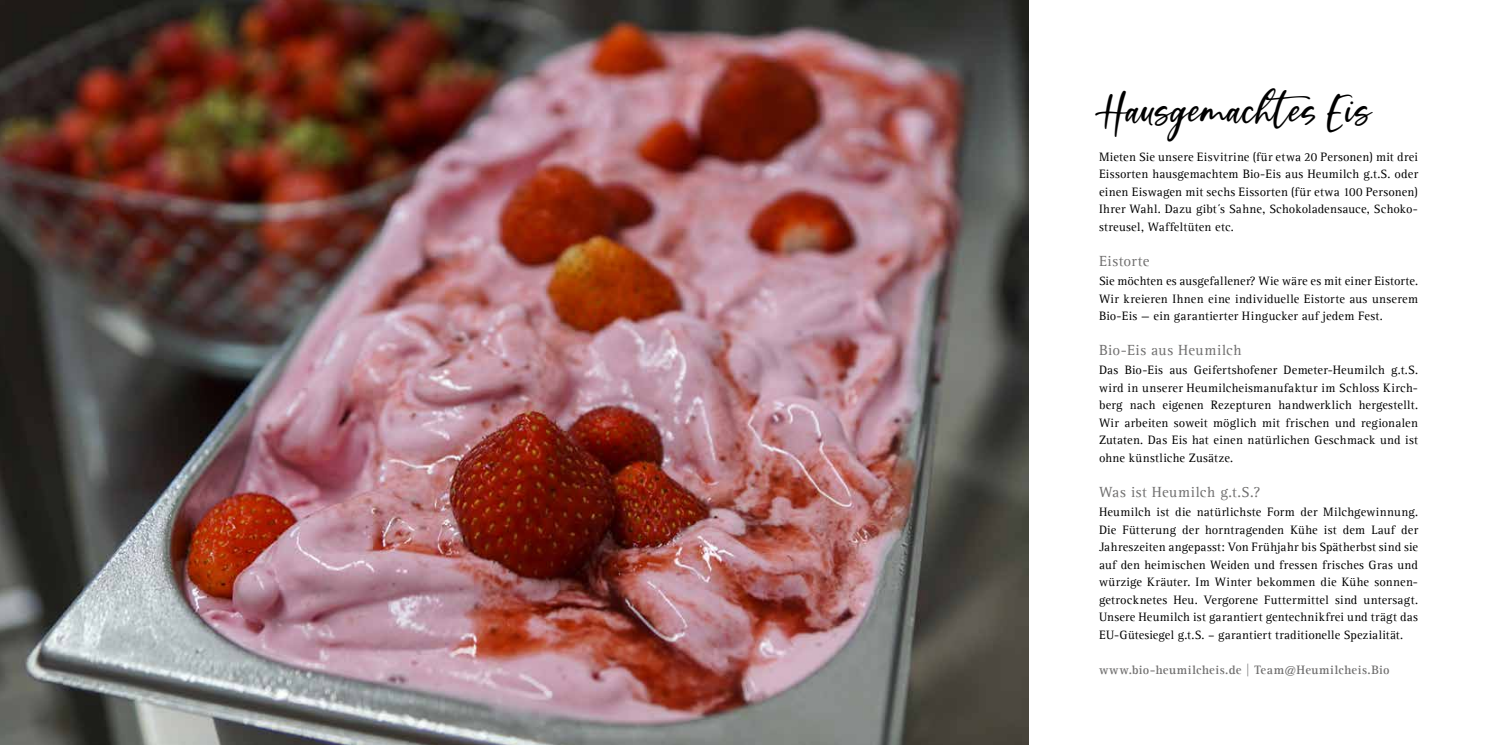
<style>
.page{position:relative;width:1489px;height:745px;background:#fff}
.page>*{position:absolute;margin:0;border:0;box-sizing:border-box;transform-origin:0 0}
.t1{font:43.75px "Vista La Diva";color:#000}
.t2{font:15px "Agfa Rotis Serif";letter-spacing:.035em;color:#706f6f}
.t3{font:12.5px/17.5px "Agfa Rotis Serif";letter-spacing:.02em;color:#000;text-align:justify}
.t4{font:700 12.5px "Agfa Rotis Serif";letter-spacing:.035em;color:#706f6f}
</style>
<div class="page">
<img style="left:0;top:0;width:1028px;height:744px">
<h1 class="t1" style="left:1098px;top:80px;width:274px">Hausgemachtes Eis</h1>
<p class="t3" style="left:1098px;top:148px;width:320px">Mieten Sie unsere Eisvitrine (für etwa 20 Personen) mit drei Eissorten hausgemachtem Bio-Eis aus Heumilch g.t.S. oder einen Eiswagen mit sechs Eissorten (für etwa 100 Personen)<br>Ihrer Wahl. Dazu gibt´s Sahne, Schokoladensauce, Schoko&shy;streusel, Waffeltüten etc.</p>
<p class="t2" style="left:1098px;top:251px;width:52px">Eistorte</p>
<p class="t3" style="left:1098px;top:272px;width:320px">Sie möchten es ausgefallener? Wie wäre es mit einer Eistorte.<br>Wir kreieren Ihnen eine individuelle Eistorte aus unserem Bio-Eis — ein garantierter Hingucker auf jedem Fest.</p>
<p class="t2" style="left:1098px;top:341px;width:144px">Bio-Eis aus Heumilch</p>
<p class="t3" style="left:1098px;top:361px;width:320px">Das Bio-Eis aus Geifertshofener Demeter-Heumilch g.t.S. wird in unserer Heumilcheismanufaktur im Schloss Kirch&shy;berg nach eigenen Rezepturen handwerklich hergestellt.<br>Wir arbeiten soweit möglich mit frischen und regionalen Zutaten. Das Eis hat einen natürlichen Geschmack und ist ohne künstliche Zusätze.</p>
<p class="t2" style="left:1098px;top:482px;width:163px">Was ist Heumilch g.t.S.?</p>
<p class="t3" style="left:1098px;top:503px;width:320px">Heumilch ist die natürlichste Form der Milchgewinnung.<br>Die Fütterung der horntragenden Kühe ist dem Lauf der Jahreszeiten angepasst: Von Frühjahr bis Spätherbst sind sie auf den heimischen Weiden und fressen frisches Gras und würzige Kräuter. Im Winter bekommen die Kühe sonnen&shy;getrocknetes Heu. Vergorene Futtermittel sind untersagt.<br>Unsere Heumilch ist garantiert gentechnikfrei und trägt das EU-Gütesiegel g.t.S. – garantiert traditionelle Spezialität.</p>
<p class="t4" style="left:1098px;top:662px;width:292px">www.bio-heumilcheis.de | Team@Heumilcheis.Bio</p>
</div>
